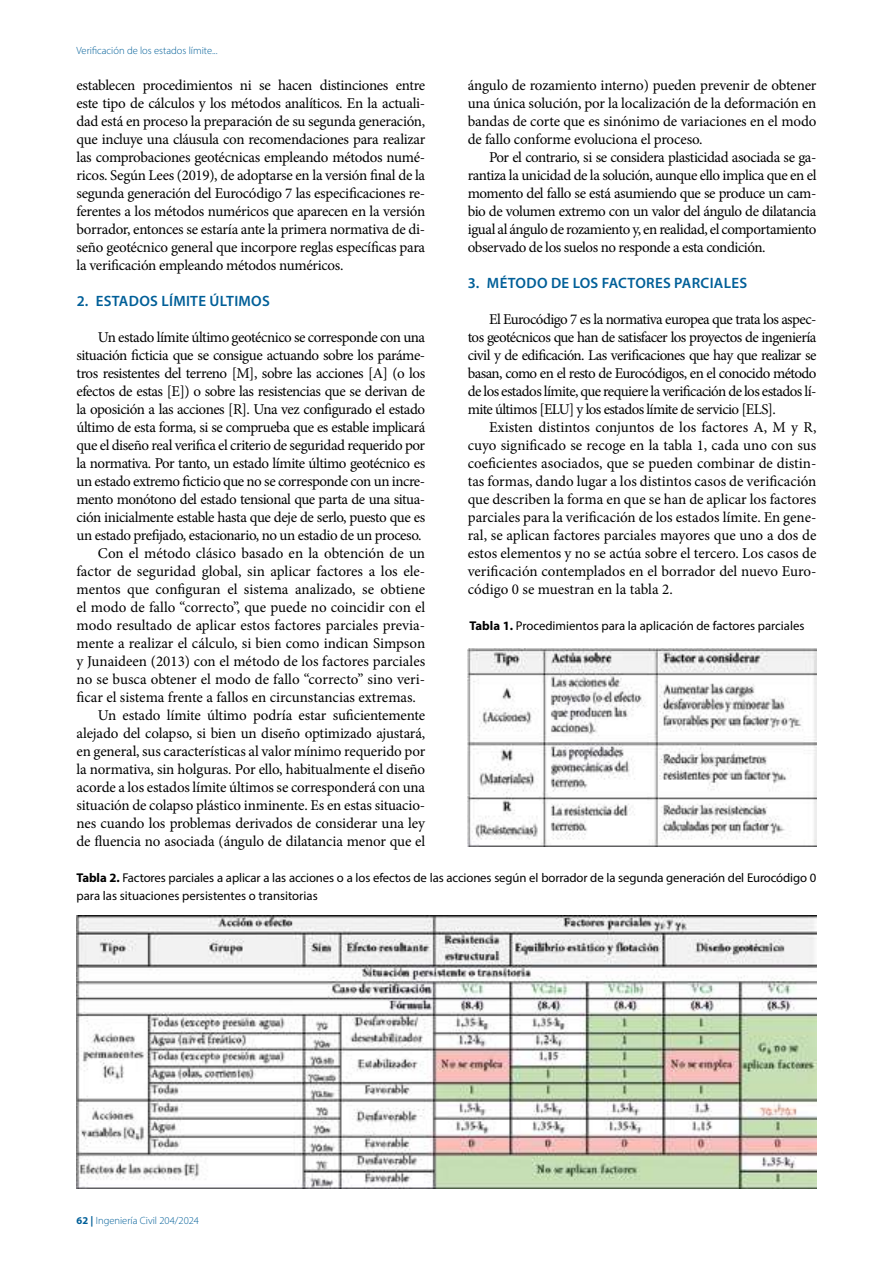
<style>
.page{position:relative;width:893px;height:1263px;background:#fff}
.page>*{position:absolute;margin:0;border:0;box-sizing:border-box;transform-origin:0 0}
.t1{font:15px/18px "Minion Pro";letter-spacing:-.015em;color:#000;text-align:justify}
.t2{font:600 15px "Myriad Pro";letter-spacing:.02em;color:#005f98}
.t3{font:15px "Minion Pro";letter-spacing:-.035em;color:#000}
.t4{font:12.75px/18px "Myriad Pro";letter-spacing:-.01em;color:#000}
.t5{font:300 10.5px "Myriad Pro";color:#005f98}
.s1{font-weight:700}
</style>
<div class="page">
<img style="left:77px;top:916px;width:739px;height:272px">
<img style="left:468px;top:648px;width:348px;height:199px">
<p class="t5" style="left:77px;top:44px;width:142px">Verificación de los estados límite...</p>
<p class="t1" style="left:77px;top:76px;width:350px">establecen procedimientos ni se hacen distinciones entre este tipo de cálculos y los métodos analíticos. En la actuali&shy;dad está en proceso la preparación de su segunda generación, que incluye una cláusula con recomendaciones para realizar las comprobaciones geotécnicas empleando métodos numé&shy;ricos. Según Lees (2019), de adoptarse en la versión final de la segunda generación del Eurocódigo 7 las especificaciones re&shy;ferentes a los métodos numéricos que aparecen en la versión borrador, entonces se estaría ante la primera normativa de di&shy;seño geotécnico general que incorpore reglas específicas para la verificación empleando métodos numéricos.</p>
<p class="t2" style="left:77px;top:291px;width:195px">2. ESTADOS LÍMITE ÚLTIMOS</p>
<p class="t1" style="left:98px;top:328px;width:329px">Un estado límite último geotécnico se corresponde con una</p>
<p class="t1" style="left:77px;top:346px;width:350px">situación ficticia que se consigue actuando sobre los paráme-</p>
<p class="t1" style="left:77px;top:364px;width:350px">tros resistentes del terreno [M], sobre las acciones [A] (o los</p>
<p class="t1" style="left:77px;top:382px;width:350px">efectos de estas [E]) o sobre las resistencias que se derivan de</p>
<p class="t1" style="left:77px;top:400px;width:350px">la oposición a las acciones [R]. Una vez configurado el estado</p>
<p class="t1" style="left:77px;top:418px;width:350px">último de esta forma, si se comprueba que es estable implicará</p>
<p class="t1" style="left:77px;top:436px;width:350px">que el diseño real verifica el criterio de seguridad requerido por</p>
<p class="t1" style="left:77px;top:454px;width:350px">la normativa. Por tanto, un estado límite último geotécnico es</p>
<p class="t1" style="left:77px;top:472px;width:350px">un estado extremo ficticio que no se corresponde con un incre-</p>
<p class="t3" style="left:77px;top:489px;width:350px">mento monótono del estado tensional que parta de una situa-</p>
<p class="t1" style="left:77px;top:508px;width:350px">ción inicialmente estable hasta que deje de serlo, puesto que es</p>
<p class="t1" style="left:77px;top:526px;width:346px">un estado prefijado, estacionario, no un estadio de un proceso.</p>
<p class="t1" style="left:98px;top:544px;width:329px">Con el método clásico basado en la obtención de un</p>
<p class="t1" style="left:77px;top:562px;width:350px">factor de seguridad global, sin aplicar factores a los ele-</p>
<p class="t1" style="left:77px;top:580px;width:350px">mentos que configuran el sistema analizado, se obtiene</p>
<p class="t1" style="left:77px;top:598px;width:350px">el modo de fallo “correcto”, que puede no coincidir con el</p>
<p class="t1" style="left:77px;top:616px;width:350px">modo resultado de aplicar estos factores parciales previa-</p>
<p class="t1" style="left:77px;top:634px;width:350px">mente a realizar el cálculo, si bien como indican Simpson</p>
<p class="t1" style="left:77px;top:652px;width:350px">y Junaideen (2013) con el método de los factores parciales</p>
<p class="t1" style="left:77px;top:670px;width:350px">no se busca obtener el modo de fallo “correcto” sino veri-</p>
<p class="t1" style="left:77px;top:688px;width:341px">ficar el sistema frente a fallos en circunstancias extremas.</p>
<p class="t1" style="left:98px;top:706px;width:329px">Un estado límite último podría estar suficientemente</p>
<p class="t1" style="left:77px;top:724px;width:350px">alejado del colapso, si bien un diseño optimizado ajustará,</p>
<p class="t1" style="left:77px;top:742px;width:350px">en general, sus características al valor mínimo requerido por</p>
<p class="t1" style="left:77px;top:760px;width:350px">la normativa, sin holguras. Por ello, habitualmente el diseño</p>
<p class="t1" style="left:77px;top:778px;width:350px">acorde a los estados límite últimos se corresponderá con una</p>
<p class="t1" style="left:77px;top:796px;width:350px">situación de colapso plástico inminente. Es en estas situacio-</p>
<p class="t1" style="left:77px;top:814px;width:350px">nes cuando los problemas derivados de considerar una ley</p>
<p class="t1" style="left:77px;top:832px;width:350px">de fluencia no asociada (ángulo de dilatancia menor que el</p>
<p class="t1" style="left:468px;top:76px;width:350px">ángulo de rozamiento interno) pueden prevenir de obtener una única solución, por la localización de la deformación en bandas de corte que es sinónimo de variaciones en el modo de fallo conforme evoluciona el proceso.</p>
<p class="t1" style="left:468px;top:148px;width:350px;text-indent:21px">Por el contrario, si se considera plasticidad asociada se ga&shy;rantiza la unicidad de la solución, aunque ello implica que en el momento del fallo se está asumiendo que se produce un cam&shy;bio de volumen extremo con un valor del ángulo de dilatancia igual al ángulo de rozamiento y, en realidad, el comportamiento observado de los suelos no responde a esta condición.</p>
<p class="t2" style="left:468px;top:273px;width:281px">3. MÉTODO DE LOS FACTORES PARCIALES</p>
<p class="t1" style="left:468px;top:310px;width:350px;text-indent:21px">El Eurocódigo 7 es la normativa europea que trata los aspec&shy;tos geotécnicos que han de satisfacer los proyectos de ingeniería civil y de edificación. Las verificaciones que hay que realizar se basan, como en el resto de Eurocódigos, en el conocido método de los estados límite, que requiere la verificación de los estados lí&shy;mite últimos [ELU] y los estados límite de servicio [ELS].</p>
<p class="t1" style="left:468px;top:418px;width:350px;text-indent:21px">Existen distintos conjuntos de los factores A, M y R, cuyo significado se recoge en la tabla 1, cada uno con sus coeficientes asociados, que se pueden combinar de distin&shy;tas formas, dando lugar a los distintos casos de verificación que describen la forma en que se han de aplicar los factores parciales para la verificación de los estados límite. En gene&shy;ral, se aplican factores parciales mayores que uno a dos de estos elementos y no se actúa sobre el tercero. Los casos de verificación contemplados en el borrador del nuevo Euro&shy;código 0 se muestran en la tabla 2.</p>
<p class="t4" style="left:469px;top:617px;width:337px"><span class="s1">Tabla 1.</span> Procedimientos para la aplicación de factores parciales</p>
<p class="t4" style="left:77px;top:869px;width:741px"><span class="s1">Tabla 2.</span> Factores parciales a aplicar a las acciones o a los efectos de las acciones según el borrador de la segunda generación del Eurocódigo 0 para las situaciones persistentes o transitorias</p>
<p class="t5" style="left:77px;top:1214px;width:124px"><span class="s1">62 |</span> Ingeniería Civil 204/2024</p>
</div>
